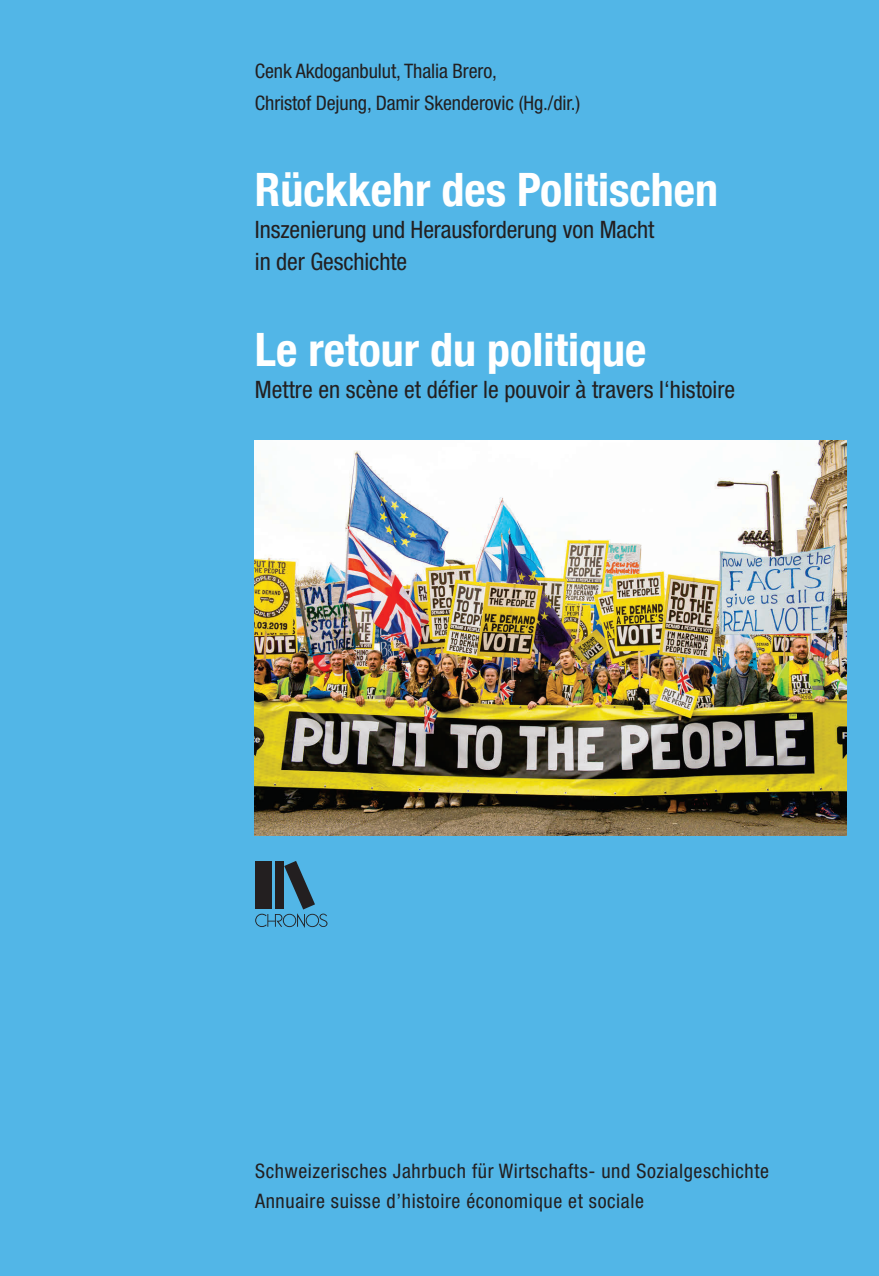
<style>
.page{position:relative;width:879px;height:1276px;background:#fff}
.page>*{position:absolute;margin:0;border:0;box-sizing:border-box;transform-origin:0 0}
.t1{font:700 condensed 46px "Helvetica Neue";color:#fff}
.t2{font:condensed 24px/32px "Helvetica Neue";letter-spacing:-.005em;color:#231f20}
.t3{font:condensed 20px/30px "Helvetica Neue";letter-spacing:.03em;color:#231f20}
.t4{font:condensed 20px/32px "Helvetica Neue";letter-spacing:-.005em;color:#231f20}
</style>
<div class="page">
<div style="left:0;top:0;width:11px;height:1276px;background:#52b6e7"></div>
<div style="left:1px;top:0;width:878px;height:1276px;background:#52b6e7"></div>
<img style="left:255px;top:441px;width:591px;height:394px">
<svg style="left:255px;top:861px;width:72px;height:67px"></svg>
<p class="t4" style="left:255px;top:55px;width:327px">Cenk Akdoganbulut, Thalia Brero,<br>Christof Dejung, Damir Skenderovic (Hg./dir.)</p>
<h1 class="t1" style="left:255px;top:162px;width:465px">Rückkehr des Politischen</h1>
<p class="t2" style="left:255px;top:213px;width:401px">Inszenierung und Herausforderung von Macht in der Geschichte</p>
<h1 class="t1" style="left:255px;top:322px;width:393px">Le retour du politique</h1>
<p class="t2" style="left:255px;top:373px;width:482px">Mettre en scène et défier le pouvoir à travers l‘histoire</p>
<p class="t3" style="left:255px;top:1155px;width:515px">Schweizerisches Jahrbuch für Wirtschafts- und Sozialgeschichte<br>Annuaire suisse d’histoire économique et sociale</p>
</div>
